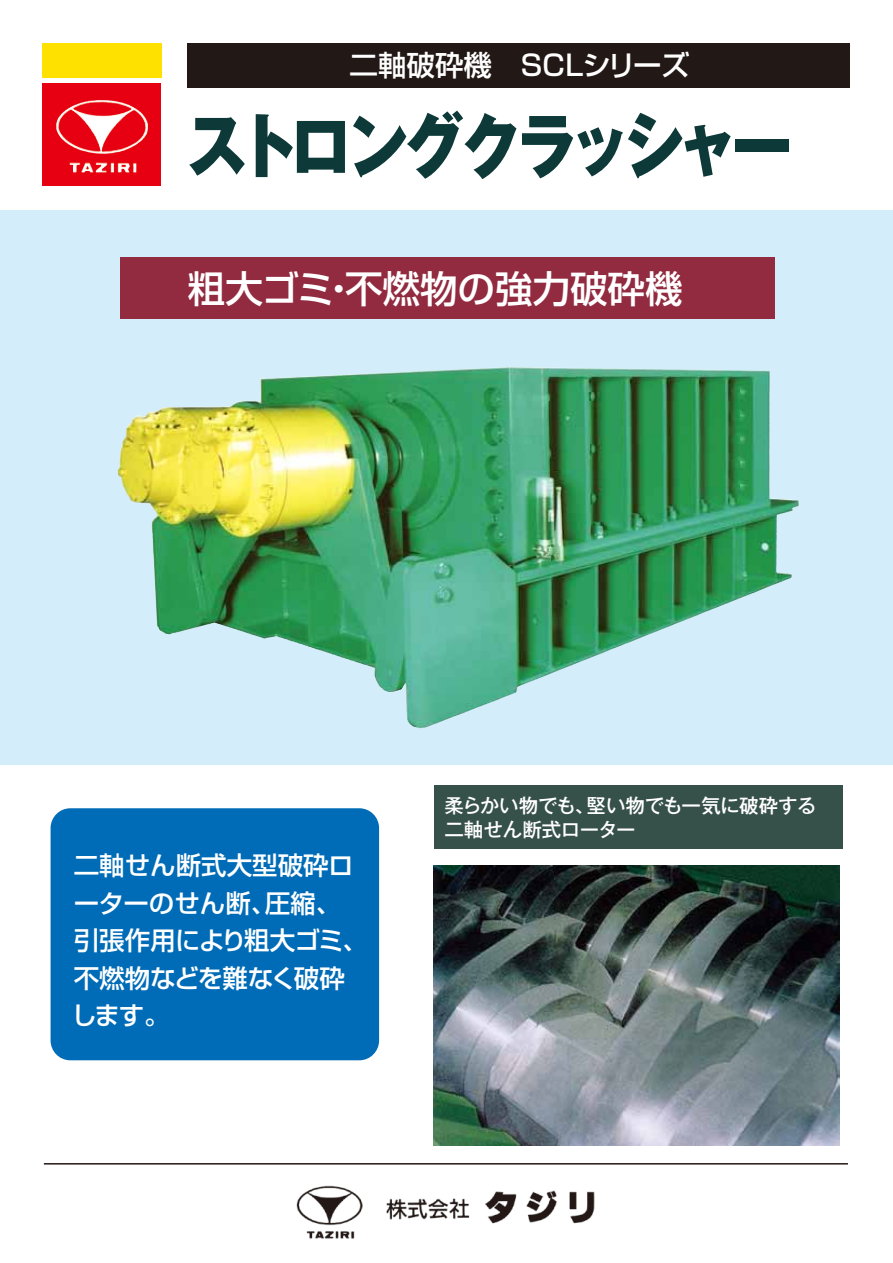
<style>
.page{position:relative;width:893px;height:1263px;background:#fff}
.page>*{position:absolute;margin:0;border:0;box-sizing:border-box;transform-origin:0 0}
.t1{font:800 70.5px "Gothic MB101 Pro";letter-spacing:-.115em;color:#0d3938;scale:.87 1}
.t2{font:500 37.5px "Shin Go Pro";color:#fff}
.t3{font:500 28.5px "Shin Go Pro";color:#fff}
.t4{font:500 25.5px/37.5px "Shin Go Pro";color:#fff}
.t5{font:500 19.5px/24px "Gothic MB101 Pro";letter-spacing:-.015em;color:#fff}
</style>
<div class="page">
<svg style="left:0;top:211px;width:893px;height:554px;background:#a1d0bf"></svg>
<div style="left:43px;top:84px;width:118px;height:102px;background:#e60012"></div>
<div style="left:42px;top:43px;width:120px;height:34px;background:#ffe100"></div>
<div style="left:187px;top:43px;width:663px;height:45px;background:#221815"></div>
<img style="left:56px;top:100px;width:92px;height:54px">
<div style="left:120px;top:258px;width:654px;height:61px;background:#922b40"></div>
<hr style="left:44px;top:1163px;width:804px;height:1px;background:#221815">
<div style="left:51px;top:808px;width:328px;height:252px;background:#006cb7;border-radius:20px"></div>
<div style="left:434px;top:786px;width:409px;height:63px;background:#365149"></div>
<img style="left:433px;top:865px;width:406px;height:280px">
<img style="left:317px;top:367px;width:197px;height:9px">
<img style="left:296px;top:1185px;width:299px;height:54px">
<p class="t3" style="left:350px;top:42px;width:341px">二軸破砕機　SCLシリーズ</p>
<h1 class="t1" style="left:186px;top:87px;width:698px">ストロングクラッシャー</h1>
<h2 class="t2" style="left:188px;top:258px;width:496px">粗大ゴミ・不燃物の強力破砕機</h2>
<p class="t4" style="left:72px;top:844px;width:298px">二軸せん断式大型破砕ローターのせん断、圧縮、引張作用により粗大ゴミ、不燃物などを難なく破砕します。</p>
<p class="t5" style="left:444px;top:791px;width:374px">柔らかい物でも、堅い物でも一気に破砕する二軸せん断式ローター</p>
</div>
